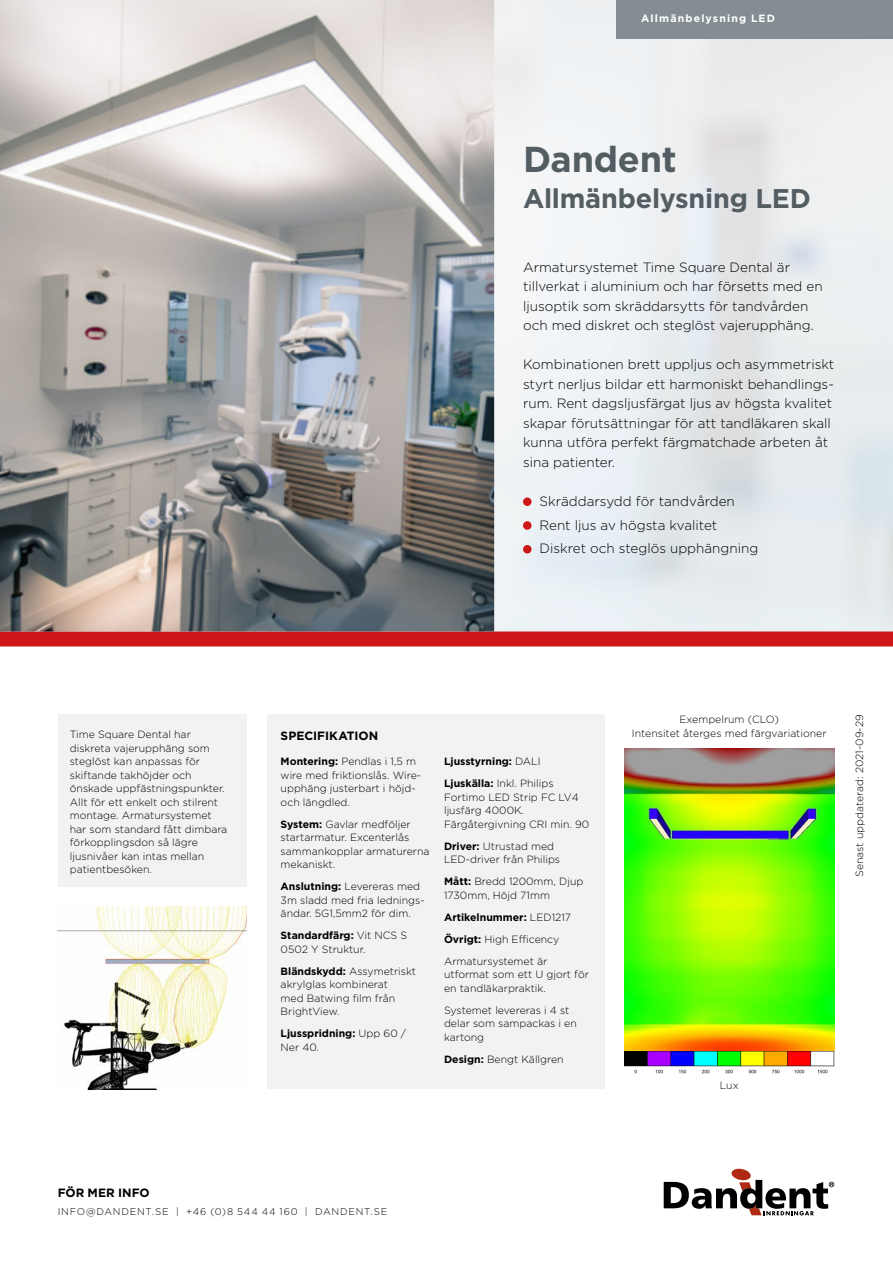
<style>
.page{position:relative;width:893px;height:1263px;background:#fff}
.page>*{position:absolute;margin:0;border:0;box-sizing:border-box;transform-origin:0 0}
.t1{font:700 36px "Gotham HTF";letter-spacing:-.01em;color:#535d62}
.t2{font:700 27px "Gotham HTF";letter-spacing:-.01em;color:#535d62}
.t3{font:300 13.5px/19.5px "Gotham HTF";color:#000}
.t4{font:700 12px "Gotham HTF";letter-spacing:.005em;color:#000}
.Paragraph_Style_2{font:300 10.5px/13.5px "Gotham HTF";color:#000}
.Paragraph_Style_1{font:300 10.5px/13.5px "Gotham HTF";color:#000}
.Paragraph_Style_2-2{font:700 10.5px/13.5px "Gotham HTF";color:#000}
.t5{font:700 10.5px "Gotham HTF";letter-spacing:.11em;color:#fff}
.t6{font:300 9.75px "Gotham HTF";letter-spacing:.08em;color:#000}
.s1{font-weight:700}
.s2{font-weight:300}
</style>
<div class="page">
<svg style="left:494px;top:0;width:399px;height:631px;fill:#ebeff1"></svg>
<div style="left:616px;top:0;width:277px;height:38px;background:#838d92"></div>
<svg style="left:664px;top:1169px;width:170px;height:46px"></svg>
<div style="left:267px;top:714px;width:337px;height:375px;background:#f0f2f3"></div>
<div style="left:0;top:631px;width:893px;height:15px;background:#cd1719"></div>
<img style="left:0;top:0;width:494px;height:631px">
<div style="left:523px;top:497px;width:8px;height:9px;background:#cd1719;border-radius:50%"></div>
<div style="left:523px;top:521px;width:8px;height:9px;background:#cd1719;border-radius:50%"></div>
<div style="left:523px;top:545px;width:8px;height:8px;background:#cd1719;border-radius:50%"></div>
<div style="left:58px;top:714px;width:189px;height:173px;background:#f0f2f3"></div>
<img style="left:624px;top:749px;width:210px;height:325px">
<img style="left:58px;top:907px;width:189px;height:182px">
<p class="t5" style="left:641px;top:13px;width:135px">Allmänbelysning LED</p>
<p class="t1" style="left:523px;top:138px;width:155px">Dandent</p>
<p class="t2" style="left:523px;top:183px;width:289px">Allmänbelysning LED</p>
<p class="t3" style="left:523px;top:257px;width:301px">Armatursystemet Time Square Dental är tillverkat i aluminium och har försetts med en ljusoptik som skräddarsytts för tandvården och med diskret och steglöst vajerupphäng.</p>
<p class="t3" style="left:523px;top:355px;width:313px">Kombinationen brett uppljus och asymmetriskt styrt nerljus bildar ett harmoniskt behandlings&shy;rum. Rent dagsljusfärgat ljus av högsta kvalitet skapar förutsättningar för att tandläkaren skall kunna utföra perfekt färgmatchade arbeten åt sina patienter.</p>
<p class="t3" style="left:539px;top:491px;width:197px">Skräddarsydd för tandvården</p>
<p class="t3" style="left:539px;top:515px;width:179px">Rent ljus av högsta kvalitet</p>
<p class="t3" style="left:539px;top:539px;width:220px">Diskret och steglös upphängning</p>
<p class="Paragraph_Style_1" style="left:70px;top:728px;width:123px">Time Square Dental har</p>
<p class="t4" style="left:281px;top:728px;width:99px">SPECIFIKATION</p>
<p class="Paragraph_Style_1" style="left:70px;top:741px;width:159px">diskreta vajerupphäng som steglöst kan anpassas för skiftande takhöjder och önskade uppfästningspunkter.<br>Allt för ett enkelt och stilrent montage. Armatursystemet har som standard fått dimbara förkopplingsdon så lägre ljusnivåer kan intas mellan patientbesöken.</p>
<p class="Paragraph_Style_2" style="left:281px;top:755px;width:142px"><span class="s1">Montering:</span> Pendlas i 1,5 m wire med friktionslås. Wire&shy;upphäng justerbart i höjd&shy;och längdled.</p>
<p class="Paragraph_Style_2" style="left:281px;top:817px;width:150px"><span class="s1">System:</span> Gavlar medföljer startarmatur. Excenterlås sammankopplar armaturerna mekaniskt.</p>
<p class="Paragraph_Style_2" style="left:281px;top:880px;width:145px"><span class="s1">Anslutning:</span> Levereras med<br>3m sladd med fria lednings&shy;ändar. 5G1,5mm2 för dim.</p>
<p class="Paragraph_Style_2" style="left:281px;top:929px;width:128px"><span class="s1">Standardfärg:</span> Vit NCS S<br>0502 Y Struktur.</p>
<p class="Paragraph_Style_2" style="left:281px;top:964px;width:137px"><span class="s1">Bländskydd:</span> Assymetriskt akrylglas kombinerat<br>med Batwing film från<br>BrightView.</p>
<p class="Paragraph_Style_2-2" style="left:281px;top:1027px;width:127px">Ljusspridning: <span class="s2">Upp 60 /<br>Ner 40.</span></p>
<p class="Paragraph_Style_2-2" style="left:444px;top:755px;width:98px">Ljusstyrning: <span class="s2">DALI</span></p>
<p class="Paragraph_Style_2" style="left:444px;top:777px;width:147px"><span class="s1">Ljuskälla:</span> Inkl. Philips<br>Fortimo LED Strip FC LV4 ljusfärg 4000K.<br>Färgåtergivning CRI min. 90</p>
<p class="Paragraph_Style_2" style="left:444px;top:839px;width:118px"><span class="s1">Driver:</span> Utrustad med<br>LED-driver från Philips</p>
<p class="Paragraph_Style_2" style="left:444px;top:875px;width:141px"><span class="s1">Mått:</span> Bredd 1200mm, Djup<br>1730mm, Höjd 71mm</p>
<p class="Paragraph_Style_2-2" style="left:444px;top:910px;width:129px">Artikelnummer: <span class="s2">LED1217</span></p>
<p class="Paragraph_Style_2" style="left:444px;top:932px;width:117px"><span class="s1">Övrigt:</span> High Efficency</p>
<p class="Paragraph_Style_2" style="left:444px;top:954px;width:146px">Armatursystemet är utformat som ett U gjort för en tandläkarpraktik.</p>
<p class="Paragraph_Style_2" style="left:444px;top:1003px;width:134px">Systemet levereras i 4 st delar som sampackas i en kartong</p>
<p class="Paragraph_Style_2" style="left:444px;top:1052px;width:121px"><span class="s1">Design:</span> Bengt Källgren</p>
<p class="t4" style="left:58px;top:1186px;width:93px">FÖR MER INFO</p>
<p class="t6" style="left:58px;top:1206px;width:331px">INFO@DANDENT.SE | +46 (0)8 544 44 160 | DANDENT.SE</p>
<p class="Paragraph_Style_2" style="left:632px;top:713px;width:196px;text-align:center">Exempelrum (CLO)<br>Intensitet återges med färgvariationer</p>
<p class="Paragraph_Style_2" style="left:853px;top:877px;width:164px;rotate:-90deg">Senast uppdaterad: 2021-09-29</p>
<p class="Paragraph_Style_2" style="left:720px;top:1079px;width:20px">Lux</p>
</div>
